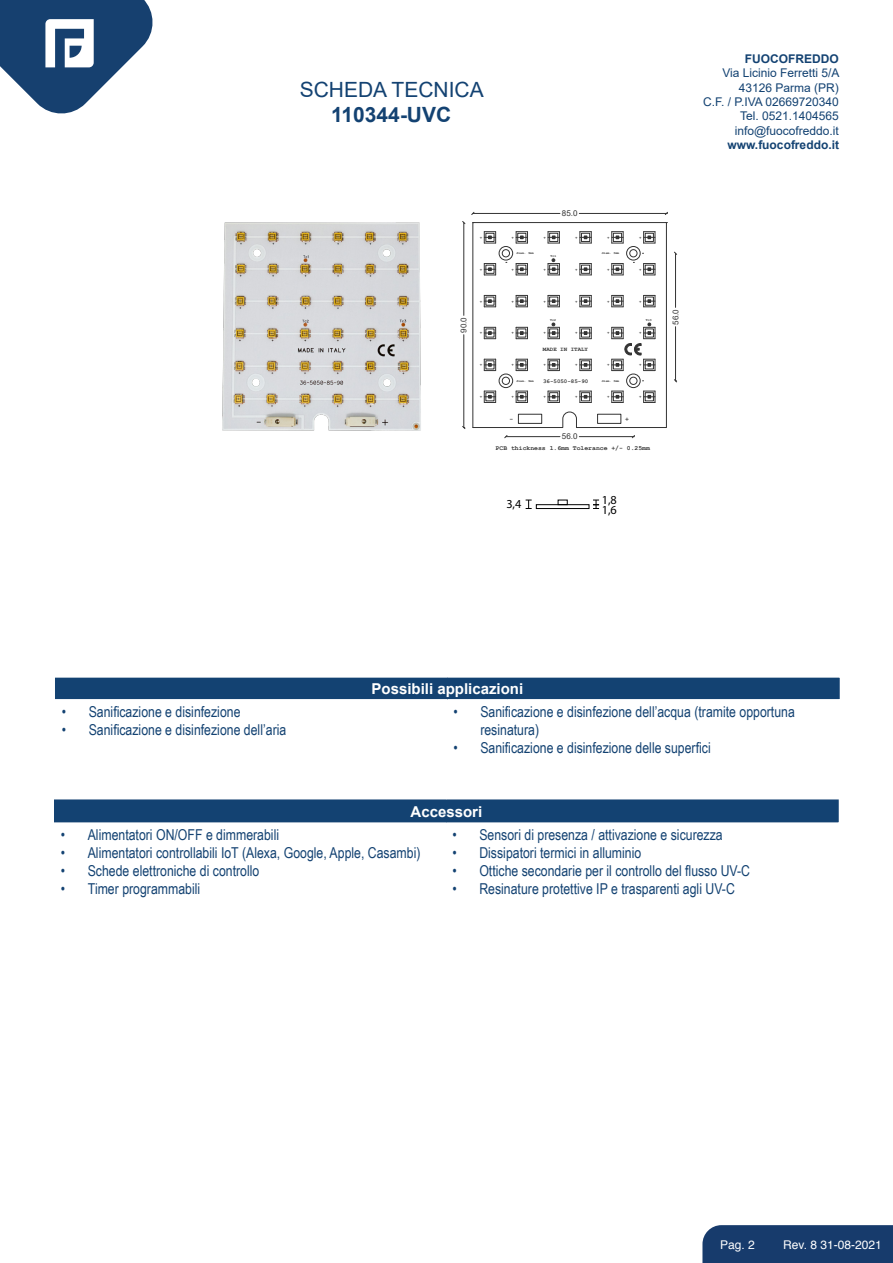
<style>
.page{position:relative;width:893px;height:1263px;background:#fff}
.page>*{position:absolute;margin:0;border:0;box-sizing:border-box;transform-origin:0 0}
.t1{font:21px "Arial";color:#134272}
.t2{font:700 21px "Arial";color:#134272}
.t3{font:15px/18px "Arial Narrow";color:#134272}
.t4{font:700 15px "Arial";color:#fff}
.t5{font:12.3px/10.2px "Myriad Pro";color:#000}
.t6{font:12px/14.4px "Arial";color:#134272;text-align:right}
.t7{font:700 12px "Arial";color:#134272}
.t8{font:12px "Helvetica";color:#fff}
.t9{font:8.1px "Arial";color:#333}
.t10{font:700 6.45px "Courier New";color:#333}
.t11{font:700 5.85px "Courier New";color:#333}
.t12{font:700 4.2px "Courier New";color:#333}
.t13{font:700 3.15px "Courier New";color:#333}
</style>
<div class="page">
<div style="left:702px;top:1225px;width:191px;height:38px;background:#173b6c"></div>
<svg style="left:0;top:0;width:153px;height:114px"></svg>
<div style="left:55px;top:800px;width:783px;height:23px;background:#134272"></div>
<hr style="left:54px;top:799px;width:392px;height:2px;background:#134272">
<hr style="left:54px;top:801px;width:2px;height:21px;background:#134272">
<hr style="left:446px;top:799px;width:393px;height:2px;background:#134272">
<hr style="left:837px;top:801px;width:2px;height:21px;background:#134272">
<hr style="left:54px;top:822px;width:392px;height:2px;background:#fff">
<hr style="left:446px;top:822px;width:393px;height:2px;background:#fff">
<img style="left:222px;top:222px;width:199px;height:209px">
<hr style="left:464px;top:223px;width:1px;height:92px;background:#333">
<hr style="left:464px;top:335px;width:1px;height:92px;background:#333">
<hr style="left:473px;top:213px;width:87px;height:1px;background:#333">
<hr style="left:579px;top:213px;width:87px;height:1px;background:#333">
<hr style="left:506px;top:436px;width:54px;height:1px;background:#333">
<hr style="left:579px;top:436px;width:54px;height:1px;background:#333">
<hr style="left:675px;top:253px;width:1px;height:54px;background:#333">
<hr style="left:675px;top:327px;width:1px;height:54px;background:#333">
<svg style="left:472px;top:222px;width:195px;height:206px"></svg>
<div style="left:56px;top:677px;width:783px;height:23px;background:#134272"></div>
<svg style="left:55px;top:678px;width:1px;height:21px"></svg>
<hr style="left:838px;top:678px;width:2px;height:21px;background:#134272">
<hr style="left:55px;top:676px;width:392px;height:2px;background:#fff">
<hr style="left:447px;top:676px;width:393px;height:2px;background:#fff">
<hr style="left:55px;top:699px;width:392px;height:1px;background:#fff">
<hr style="left:447px;top:699px;width:393px;height:1px;background:#fff">
<div style="left:536px;top:504px;width:53px;height:5px;border:1px solid #000"></div>
<div style="left:558px;top:500px;width:9px;height:5px;border:1px solid #000"></div>
<svg style="left:526px;top:500px;width:6px;height:9px"></svg>
<svg style="left:593px;top:500px;width:6px;height:9px"></svg>
<h1 class="t1" style="left:300px;top:75px;width:185px">SCHEDA TECNICA</h1>
<h1 class="t2" style="left:331px;top:100px;width:122px">110344-UVC</h1>
<p class="t9" style="left:458px;top:333px;width:17px;rotate:-90deg">90.0</p>
<p class="t9" style="left:562px;top:208px;width:17px">85.0</p>
<p class="t12" style="left:480px;top:235px;width:4px">+</p>
<p class="t12" style="left:512px;top:235px;width:4px">+</p>
<p class="t12" style="left:543px;top:235px;width:4px">+</p>
<p class="t12" style="left:575px;top:235px;width:4px">+</p>
<p class="t12" style="left:607px;top:235px;width:4px">+</p>
<p class="t12" style="left:639px;top:235px;width:4px">+</p>
<p class="t13" style="left:516px;top:251px;width:19px">diam. 3mm</p>
<p class="t13" style="left:550px;top:254px;width:7px">Tc1</p>
<p class="t13" style="left:602px;top:251px;width:19px">diam. 3mm</p>
<p class="t12" style="left:480px;top:267px;width:4px">+</p>
<p class="t12" style="left:512px;top:267px;width:4px">+</p>
<p class="t12" style="left:543px;top:267px;width:4px">+</p>
<p class="t12" style="left:575px;top:267px;width:4px">+</p>
<p class="t12" style="left:607px;top:267px;width:4px">+</p>
<p class="t12" style="left:639px;top:267px;width:4px">+</p>
<p class="t12" style="left:480px;top:299px;width:4px">+</p>
<p class="t12" style="left:512px;top:299px;width:4px">+</p>
<p class="t12" style="left:543px;top:299px;width:4px">+</p>
<p class="t12" style="left:575px;top:299px;width:4px">+</p>
<p class="t12" style="left:607px;top:299px;width:4px">+</p>
<p class="t12" style="left:639px;top:299px;width:4px">+</p>
<p class="t13" style="left:550px;top:318px;width:7px">Tc2</p>
<p class="t13" style="left:646px;top:318px;width:7px">Tc3</p>
<p class="t11" style="left:543px;top:345px;width:47px">MADE IN ITALY</p>
<p class="t11" style="left:543px;top:377px;width:47px">36-5050-85-90</p>
<p class="t12" style="left:480px;top:330px;width:4px">+</p>
<p class="t12" style="left:512px;top:330px;width:4px">+</p>
<p class="t12" style="left:543px;top:330px;width:4px">+</p>
<p class="t12" style="left:575px;top:330px;width:4px">+</p>
<p class="t12" style="left:607px;top:330px;width:4px">+</p>
<p class="t12" style="left:639px;top:330px;width:4px">+</p>
<p class="t12" style="left:480px;top:362px;width:4px">+</p>
<p class="t12" style="left:512px;top:362px;width:4px">+</p>
<p class="t12" style="left:543px;top:362px;width:4px">+</p>
<p class="t12" style="left:575px;top:362px;width:4px">+</p>
<p class="t12" style="left:607px;top:362px;width:4px">+</p>
<p class="t12" style="left:639px;top:362px;width:4px">+</p>
<p class="t13" style="left:516px;top:379px;width:19px">diam. 3mm</p>
<p class="t13" style="left:602px;top:379px;width:19px">diam. 3mm</p>
<p class="t12" style="left:480px;top:394px;width:4px">+</p>
<p class="t12" style="left:512px;top:394px;width:4px">+</p>
<p class="t12" style="left:543px;top:394px;width:4px">+</p>
<p class="t12" style="left:575px;top:394px;width:4px">+</p>
<p class="t12" style="left:607px;top:394px;width:4px">+</p>
<p class="t12" style="left:639px;top:394px;width:4px">+</p>
<p class="t10" style="left:510px;top:415px;width:5px">-</p>
<p class="t10" style="left:625px;top:415px;width:5px">+</p>
<p class="t10" style="left:496px;top:444px;width:156px">PCB thickness 1.6mm Tolerance +/- 0.25mm</p>
<p class="t9" style="left:562px;top:431px;width:17px">56.0</p>
<p class="t5" style="left:506px;top:498px;width:17px">3,4</p>
<p class="t5" style="left:602px;top:494px;width:17px">1,8<br>1,6</p>
<p class="t9" style="left:670px;top:325px;width:17px;rotate:-90deg">56.0</p>
<p class="t7" style="left:745px;top:50px;width:95px">FUOCOFREDDO</p>
<p class="t6" style="left:703px;top:66px;width:138px">Via Licinio Ferretti 5/A<br>43126 Parma (PR)<br>C.F. / P.IVA 02669720340<br>Tel. 0521.1404565 info@fuocofreddo.it</p>
<p class="t7" style="left:727px;top:136px;width:113px">www.fuocofreddo.it</p>
<p class="t3" style="left:62px;top:702px;width:180px">• Sanificazione e disinfezione</p>
<p class="t3" style="left:62px;top:720px;width:226px">• Sanificazione e disinfezione dell’aria</p>
<p class="t4" style="left:371px;top:678px;width:153px">Possibili applicazioni</p>
<p class="t3" style="left:480px;top:702px;width:316px;text-indent:-27px">• Sanificazione e disinfezione dell’acqua (tramite opportuna resinatura)</p>
<p class="t3" style="left:453px;top:738px;width:259px">• Sanificazione e disinfezione delle superfici</p>
<p class="t4" style="left:410px;top:801px;width:73px">Accessori</p>
<p class="t3" style="left:61px;top:825px;width:220px">• Alimentatori ON/OFF e dimmerabili</p>
<p class="t3" style="left:61px;top:843px;width:361px">• Alimentatori controllabili IoT (Alexa, Google, Apple, Casambi)</p>
<p class="t3" style="left:61px;top:861px;width:200px">• Schede elettroniche di controllo</p>
<p class="t3" style="left:61px;top:879px;width:141px">• Timer programmabili</p>
<p class="t3" style="left:452px;top:825px;width:272px">• Sensori di presenza / attivazione e sicurezza</p>
<p class="t3" style="left:452px;top:843px;width:190px">• Dissipatori termici in alluminio</p>
<p class="t3" style="left:452px;top:861px;width:299px">• Ottiche secondarie per il controllo del flusso UV-C</p>
<p class="t3" style="left:452px;top:879px;width:284px">• Resinature protettive IP e trasparenti agli UV-C</p>
<p class="t8" style="left:720px;top:1235px;width:36px">Pag. 2</p>
<p class="t8" style="left:783px;top:1235px;width:100px">Rev. 8 31-08-2021</p>
</div>
